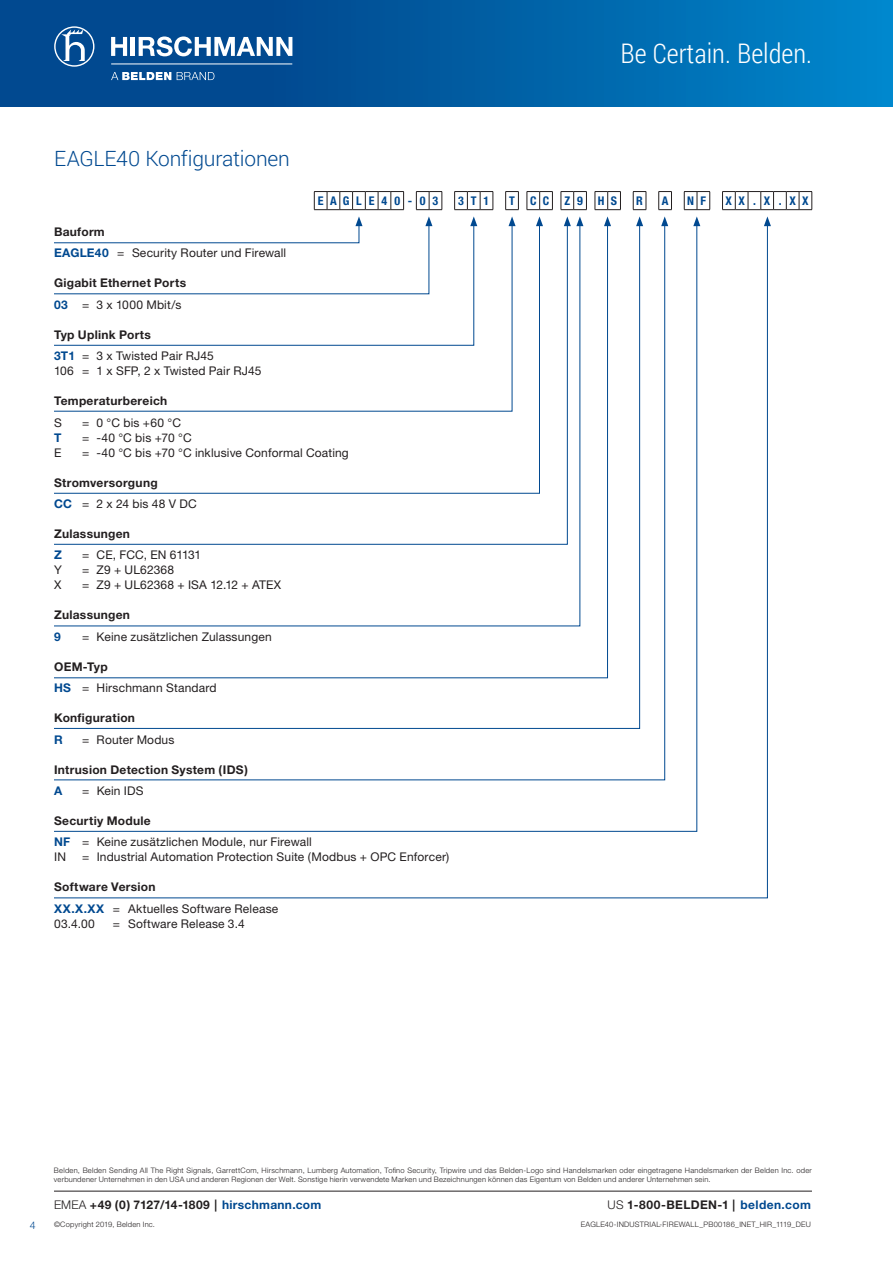
<style>
.page{position:relative;width:893px;height:1263px;background:#fff}
.page>*{position:absolute;margin:0;border:0;box-sizing:border-box;transform-origin:0 0}
.t1{font:300 27px "Roboto Condensed";color:#fff}
.t2{font:300 21px "Roboto";letter-spacing:-.01em;color:#014990}
.t3{font:12px/21.5px "Helvetica Neue";letter-spacing:.01em;color:#231f20}
.t4{font:700 12px/21.5px "Helvetica Neue";letter-spacing:.025em;color:#231f20}
.t5{font:700 condensed 12px "Helvetica Neue";letter-spacing:.58em;color:#014990}
.t6{font:12px "Helvetica Neue";letter-spacing:-.01em;color:#231f20}
.t7{font:700 12px "Helvetica Neue";color:#014990}
.t8{font:300 10.5px "Helvetica Neue";color:#014990}
.t9{font:300 7.5px/9.8px "Helvetica Neue";letter-spacing:.03em;color:#231f20}
.s1{font-weight:700}
.s2{font-weight:700;color:#014990}
.s3{color:#014990}
.s4{font-weight:400}
.s5{font-weight:300}
</style>
<div class="page">
<div style="left:0;top:0;width:893px;height:106px;background:linear-gradient(to right,#023c83,#0081c6)"></div>
<svg style="left:111px;top:72px;width:60px;height:8px"></svg>
<svg style="left:177px;top:72px;width:37px;height:8px"></svg>
<svg style="left:111px;top:37px;width:16px;height:19px"></svg>
<hr style="left:131px;top:37px;width:4px;height:19px;background:#fff">
<svg style="left:54px;top:26px;width:40px;height:41px;background:#4177ac"></svg>
<svg style="left:139px;top:36px;width:153px;height:20px"></svg>
<hr style="left:111px;top:64px;width:181px;height:1px;background:#fff">
<svg style="left:314px;top:191px;width:90px;height:19px"></svg>
<svg style="left:416px;top:191px;width:27px;height:19px"></svg>
<svg style="left:454px;top:191px;width:40px;height:19px"></svg>
<svg style="left:505px;top:191px;width:14px;height:19px"></svg>
<svg style="left:527px;top:191px;width:26px;height:19px"></svg>
<svg style="left:561px;top:191px;width:26px;height:19px"></svg>
<svg style="left:595px;top:191px;width:26px;height:19px"></svg>
<svg style="left:633px;top:191px;width:14px;height:19px"></svg>
<svg style="left:658px;top:191px;width:14px;height:19px"></svg>
<svg style="left:684px;top:191px;width:26px;height:19px"></svg>
<svg style="left:722px;top:191px;width:91px;height:19px"></svg>
<hr style="left:54px;top:1191px;width:758px;height:1px;background:#231f20">
<svg style="left:509px;top:216px;width:6px;height:7px"></svg>
<svg style="left:471px;top:216px;width:6px;height:7px"></svg>
<svg style="left:537px;top:216px;width:5px;height:7px"></svg>
<svg style="left:565px;top:216px;width:18px;height:7px"></svg>
<svg style="left:605px;top:216px;width:5px;height:7px"></svg>
<svg style="left:637px;top:216px;width:5px;height:7px"></svg>
<svg style="left:662px;top:216px;width:5px;height:7px"></svg>
<svg style="left:694px;top:216px;width:6px;height:7px"></svg>
<svg style="left:54px;top:223px;width:714px;height:676px"></svg>
<svg style="left:764px;top:216px;width:7px;height:10px"></svg>
<h1 class="t1" style="left:620px;top:34px;width:193px">Be Certain. Belden.</h1>
<h2 class="t2" style="left:54px;top:144px;width:237px">EAGLE40 Konfigurationen</h2>
<p class="t5" style="left:318px;top:194px;width:122px">EAGLE40-03</p>
<p class="t5" style="left:458px;top:194px;width:33px">3T1</p>
<p class="t5" style="left:509px;top:194px;width:7px">T</p>
<p class="t5" style="left:530px;top:194px;width:21px">C C</p>
<p class="t5" style="left:564px;top:194px;width:20px">Z 9</p>
<p class="t5" style="left:598px;top:194px;width:21px">H S</p>
<p class="t5" style="left:636px;top:194px;width:8px">R</p>
<p class="t5" style="left:662px;top:194px;width:8px">A</p>
<p class="t5" style="left:687px;top:194px;width:20px">N F</p>
<p class="t5" style="left:726px;top:194px;width:84px">XX.X.XX</p>
<p class="t3" style="left:54px;top:221px;width:234px"><span class="s1">Bauform<br></span><span class="s2">EAGLE40</span> = Security Router und Firewall</p>
<p class="t4" style="left:54px;top:272px;width:134px">Gigabit Ethernet Ports<br><span class="s3">03</span> <span class="s4">= 3 x 1000 Mbit/s</span></p>
<p class="t3" style="left:54px;top:324px;width:161px"><span class="s1">Typ Uplink Ports<br></span><span class="s2">3T1</span> = 3 x Twisted Pair RJ45</p>
<p class="t3" style="left:54px;top:360px;width:209px">106 = 1 x SFP, 2 x Twisted Pair RJ45</p>
<p class="t4" style="left:54px;top:390px;width:115px">Temperaturbereich</p>
<p class="t3" style="left:54px;top:411px;width:9px">S</p>
<p class="t3" style="left:82px;top:411px;width:101px">= 0 °C bis +60 °C</p>
<p class="t7" style="left:54px;top:430px;width:9px">T</p>
<p class="t3" style="left:82px;top:426px;width:111px">= -40 °C bis +70 °C</p>
<p class="t3" style="left:54px;top:441px;width:9px">E</p>
<p class="t3" style="left:82px;top:441px;width:268px">= -40 °C bis +70 °C inklusive Conformal Coating</p>
<p class="t4" style="left:54px;top:471px;width:144px">Stromversorgung<br><span class="s3">CC</span> <span class="s4">= 2 x 24 bis 48 V DC</span></p>
<p class="t4" style="left:54px;top:523px;width:78px">Zulassungen</p>
<p class="t7" style="left:54px;top:548px;width:9px">Z</p>
<p class="t6" style="left:82px;top:548px;width:121px">= CE, FCC, EN 61131</p>
<p class="t3" style="left:54px;top:559px;width:9px">Y</p>
<p class="t3" style="left:82px;top:559px;width:94px">= Z9 + UL62368</p>
<p class="t3" style="left:54px;top:574px;width:9px">X</p>
<p class="t3" style="left:82px;top:574px;width:201px">= Z9 + UL62368 + ISA 12.12 + ATEX</p>
<p class="t4" style="left:54px;top:604px;width:78px">Zulassungen</p>
<p class="t7" style="left:54px;top:629px;width:8px">9</p>
<p class="t3" style="left:82px;top:626px;width:191px">= Keine zusätzlichen Zulassungen</p>
<p class="t3" style="left:54px;top:656px;width:164px"><span class="s1">OEM-Typ<br></span><span class="s2">HS</span> = Hirschmann Standard</p>
<p class="t4" style="left:54px;top:707px;width:82px">Konfiguration</p>
<p class="t7" style="left:54px;top:732px;width:10px">R</p>
<p class="t3" style="left:82px;top:728px;width:94px">= Router Modus</p>
<p class="t4" style="left:54px;top:758px;width:195px">Intrusion Detection System (IDS)</p>
<p class="t7" style="left:54px;top:783px;width:10px">A</p>
<p class="t3" style="left:82px;top:780px;width:63px">= Kein IDS</p>
<p class="t3" style="left:54px;top:810px;width:259px"><span class="s1">Securtiy Module<br></span><span class="s2">NF</span> = Keine zusätzlichen Module, nur Firewall</p>
<p class="t3" style="left:54px;top:846px;width:13px">IN</p>
<p class="t3" style="left:82px;top:846px;width:369px">= Industrial Automation Protection Suite (Modbus + OPC Enforcer)</p>
<p class="t3" style="left:54px;top:876px;width:226px"><span class="s1">Software Version<br></span><span class="s2">XX.X.XX</span> = Aktuelles Software Release</p>
<p class="t3" style="left:54px;top:912px;width:42px">03.4.00</p>
<p class="t3" style="left:113px;top:912px;width:134px">= Software Release 3.4</p>
<p class="t8" style="left:30px;top:1219px;width:7px">4</p>
<p class="t9" style="left:54px;top:1165px;width:759px">Belden, Belden Sending All The Right Signals, GarrettCom, Hirschmann, Lumberg Automation, Tofino Security, Tripwire und das Belden-Logo sind Handelsmarken oder eingetragene Handelsmarken der Belden Inc. oder verbundener Unternehmen in den USA und anderen Regionen der Welt. Sonstige hierin verwendete Marken und Bezeichnungen können das Eigentum von Belden und anderer Unternehmen sein.</p>
<p class="t4" style="left:54px;top:1194px;width:269px"><span class="s5">EMEA</span> +49 (0) 7127/14-1809 | <span class="s3">hirschmann.com</span></p>
<p class="t4" style="left:608px;top:1194px;width:205px"><span class="s5">US</span> 1-800-BELDEN-1 | <span class="s3">belden.com</span></p>
<p class="t9" style="left:54px;top:1219px;width:103px">©Copyright 2019, Belden Inc.</p>
<p class="t9" style="left:581px;top:1219px;width:232px">EAGLE40-INDUSTRIAL-FIREWALL_PB00186_INET_HIR_1119_DEU</p>
</div>
